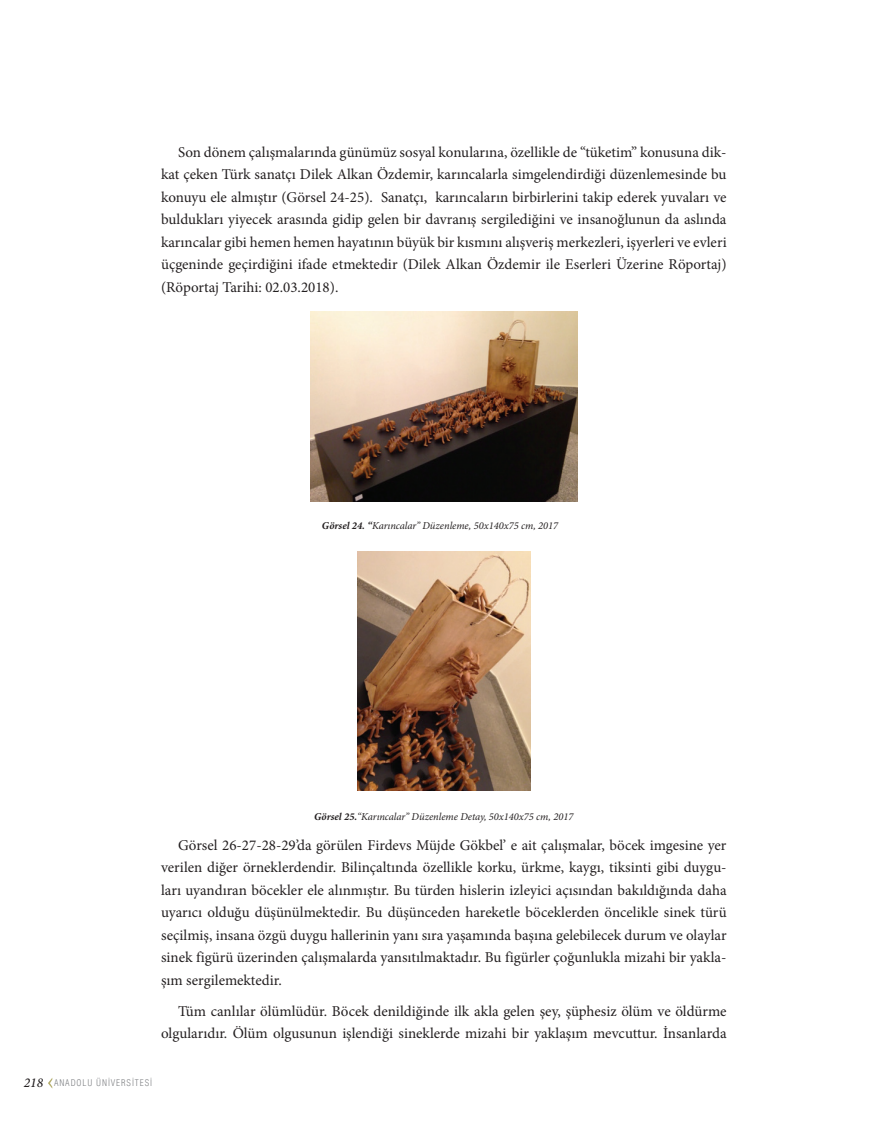
<style>
.page{position:relative;width:893px;height:1127px;background:#fff}
.page>*{position:absolute;margin:0;border:0;box-sizing:border-box;transform-origin:0 0}
.t1{font:15px/22.5px "Minion Pro";color:#231f20;text-align:justify}
.t2{font:italic 10.5px "Minion Pro";color:#231f20}
.t3{font:300 condensed 9px "Helvetica";letter-spacing:.1em;color:#808285}
.s1{font-weight:700}
.s2{font-family:"Minion Pro";font-weight:500;font-style:italic;font-stretch:normal;font-size:13.5px;color:#231f20}
</style>
<div class="page">
<svg style="left:48px;top:1078px;width:4px;height:10px"></svg>
<img style="left:311px;top:312px;width:266px;height:189px">
<img style="left:358px;top:551px;width:172px;height:239px">
<p class="t1" style="left:161px;top:141px;width:567px;text-indent:17px">Son dönem çalışmalarında günümüz sosyal konularına, özellikle de “tüketim” konusuna dik&shy;kat çeken Türk sanatçı Dilek Alkan Özdemir, karıncalarla simgelendirdiği düzenlemesinde bu konuyu ele almıştır (Görsel 24-25). Sanatçı, karıncaların birbirlerini takip ederek yuvaları ve buldukları yiyecek arasında gidip gelen bir davranış sergilediğini ve insanoğlunun da aslında karıncalar gibi hemen hemen hayatının büyük bir kısmını alışveriş merkezleri, işyerleri ve evleri üçgeninde geçirdiğini ifade etmektedir (Dilek Alkan Özdemir ile Eserleri Üzerine Röportaj) (Röportaj Tarihi: 02.03.2018).</p>
<p class="t2" style="left:322px;top:518px;width:238px"><span class="s1">Görsel 24. “</span>Karıncalar” Düzenleme, 50x140x75 cm, 2017</p>
<p class="t2" style="left:314px;top:809px;width:261px"><span class="s1">Görsel 25.</span>“Karıncalar” Düzenleme Detay, 50x140x75 cm, 2017</p>
<p class="t1" style="left:161px;top:834px;width:567px;text-indent:17px">Görsel 26-27-28-29’da görülen Firdevs Müjde Gökbel’ e ait çalışmalar, böcek imgesine yer verilen diğer örneklerdendir. Bilinçaltında özellikle korku, ürkme, kaygı, tiksinti gibi duygu&shy;ları uyandıran böcekler ele alınmıştır. Bu türden hislerin izleyici açısından bakıldığında daha uyarıcı olduğu düşünülmektedir. Bu düşünceden hareketle böceklerden öncelikle sinek türü seçilmiş, insana özgü duygu hallerinin yanı sıra yaşamında başına gelebilecek durum ve olaylar sinek figürü üzerinden çalışmalarda yansıtılmaktadır. Bu figürler çoğunlukla mizahi bir yakla&shy;şım sergilemektedir.</p>
<p class="t1" style="left:161px;top:1000px;width:567px;text-align:right">Tüm canlılar ölümlüdür. Böcek denildiğinde ilk akla gelen şey, şüphesiz ölüm ve öldürme olgularıdır. Ölüm olgusunun işlendiği sineklerde mizahi bir yaklaşım mevcuttur. İnsanlarda</p>
<p class="t3" style="left:24px;top:1078px;width:130px"><span class="s2">218</span> ANADOLU ÜNİVERSİTESİ</p>
</div>
